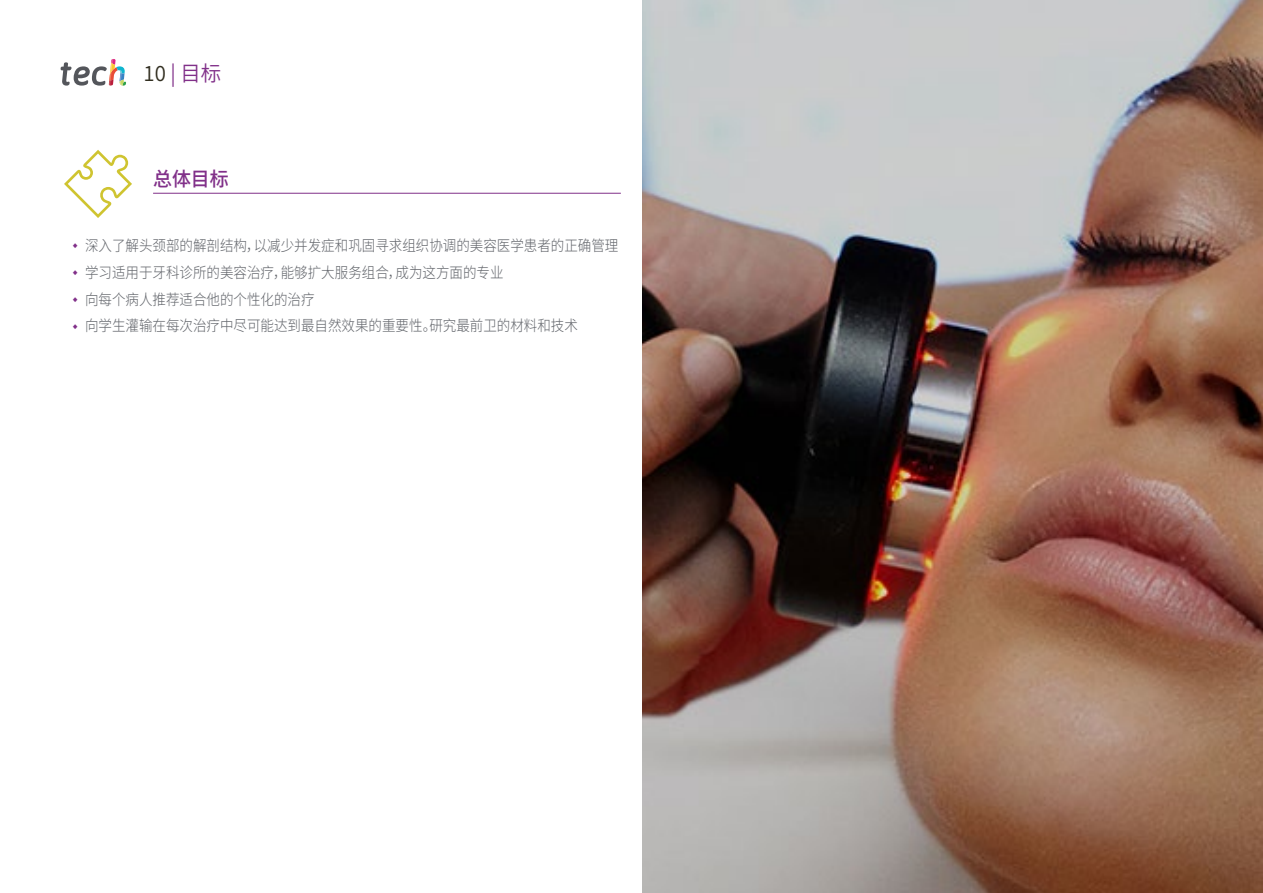
<style>
.page{position:relative;width:1263px;height:893px;background:#fff}
.page>*{position:absolute;margin:0;border:0;box-sizing:border-box;transform-origin:0 0}
.t1{font:21px "Source Han Sans CN";color:#813089}
.t2{font:500 19.5px "Source Han Sans CN";color:#813089}
.t3{font:300 15px/26.7px "Source Han Sans CN";color:#61646a;scale:.9 1}
.s1{color:#312e20}
</style>
<div class="page">
<img style="left:642px;top:0;width:621px;height:893px">
<hr style="left:153px;top:193px;width:468px;height:1px;background:#813089">
<svg style="left:64px;top:150px;width:68px;height:68px"></svg>
<svg style="left:61px;top:59px;width:65px;height:27px"></svg>
<h1 class="t1" style="left:144px;top:61px;width:79px"><span class="s1">10</span> | 目标</h1>
<h2 class="t2" style="left:153px;top:168px;width:77px">总体目标</h2>
<p class="t3" style="left:85px;top:232px;width:594px">深入了解头颈部的解剖结构，以减少并发症和巩固寻求组织协调的美容医学患者的正确管理学习适用于牙科诊所的美容治疗，能够扩大服务组合，成为这方面的专业<br>向每个病人推荐适合他的个性化的治疗<br>向学生灌输在每次治疗中尽可能达到最自然效果的重要性。研究最前卫的材料和技术</p>
</div>
